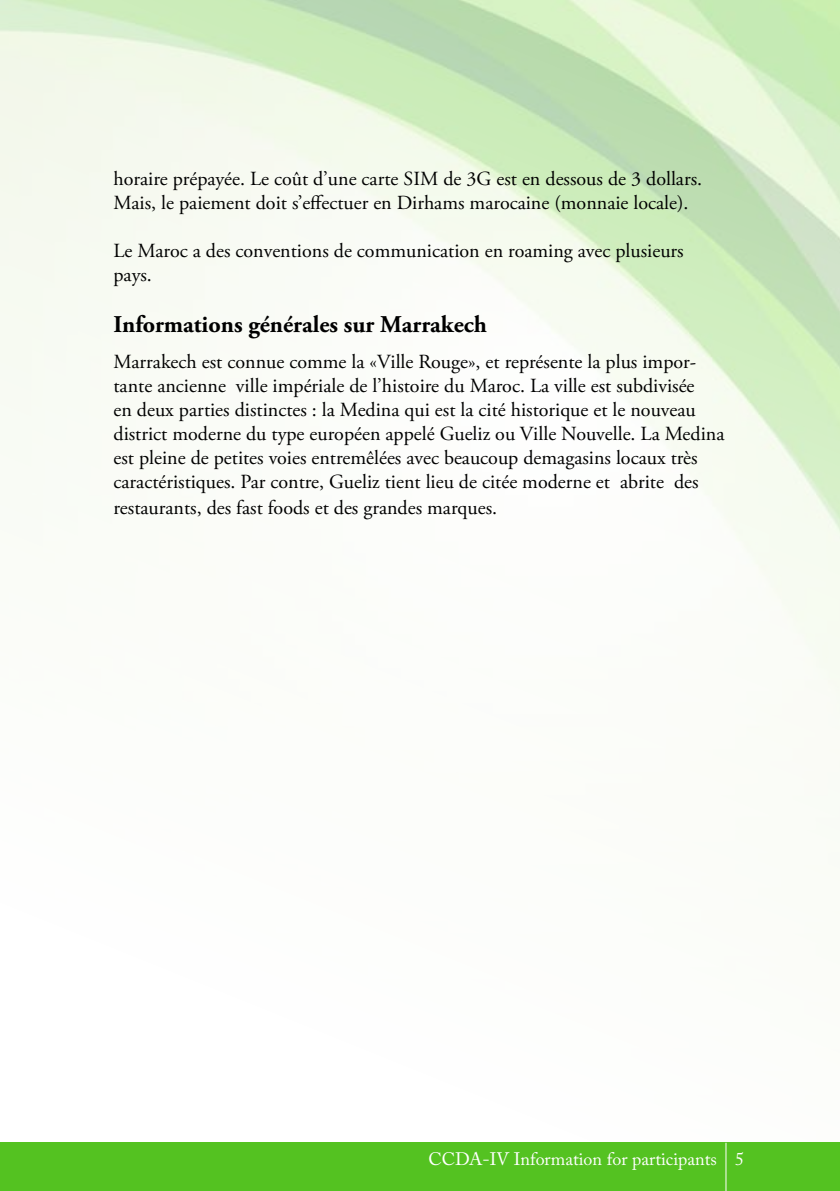
<style>
.page{position:relative;width:840px;height:1191px;background:#fff}
.page>*{position:absolute;margin:0;border:0;box-sizing:border-box;transform-origin:0 0}
.t1{font:700 24px "Adobe Garamond Pro";color:#000}
.t2{font:20px/24px "Adobe Garamond Pro";color:#000}
.t3{font:18px "Adobe Caslon Pro";color:#fff}
</style>
<div class="page">
<div style="left:0;top:1142px;width:839px;height:49px;background:#54c221"></div>
<hr style="left:725px;top:1142px;width:1px;height:49px;background:#fff">
<p class="t2" style="left:113px;top:167px;width:590px">horaire prépayée. Le coût d’une carte SIM de 3G est en dessous de 3 dollars.<br>Mais, le paiement doit s’effectuer en Dirhams marocaine (monnaie locale).</p>
<p class="t2" style="left:113px;top:239px;width:571px">Le Maroc a des conventions de communication en roaming avec plusieurs pays.</p>
<p class="t1" style="left:113px;top:310px;width:375px">Informations générales sur Marrakech</p>
<p class="t2" style="left:113px;top:350px;width:612px">Marrakech est connue comme la «Ville Rouge», et représente la plus impor&shy;tante ancienne ville impériale de l’histoire du Maroc. La ville est subdivisée<br>en deux parties distinctes : la Medina qui est la cité historique et le nouveau district moderne du type européen appelé Gueliz ou Ville Nouvelle. La Medina est pleine de petites voies entremêlées avec beaucoup demagasins locaux très caractéristiques. Par contre, Gueliz tient lieu de citée moderne et abrite des</p>
<p class="t2" style="left:113px;top:496px;width:385px">restaurants, des fast foods et des grandes marques.</p>
<p class="t3" style="left:428px;top:1148px;width:317px">CCDA-IV Information for participants<sup>5</sup> 5</p>
</div>
